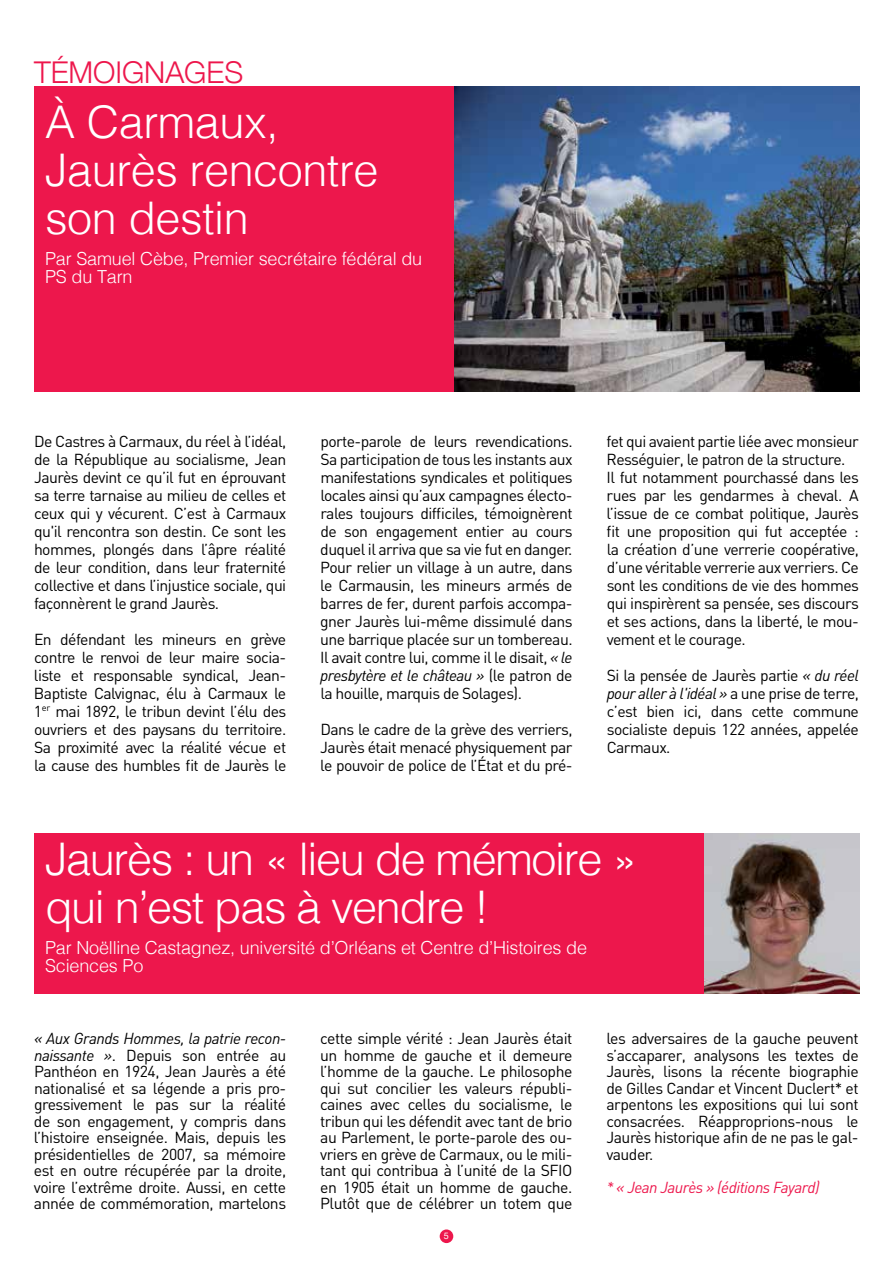
<style>
.page{position:relative;width:893px;height:1263px;background:#fff}
.page>*{position:absolute;margin:0;border:0;box-sizing:border-box;transform-origin:0 0}
.t1{font:300 45px/48px "Helvetica";letter-spacing:-.03em;color:#fff}
.t2{font:300 45px/48px "Helvetica";letter-spacing:-.01em;color:#fff}
.t3{font:300 30px "Helvetica Neue";color:#ed174c}
.t4{font:300 18px/18px "Helvetica";letter-spacing:-.01em;color:#fff}
.t5{font:15.75px/18px "DIN";letter-spacing:-.035em;color:#000;text-align:justify}
.t6{font:italic 15.75px "DIN";letter-spacing:-.03em;color:#ed174c}
.t7{font:9px "Helvetica Neue";color:#fff}
.s1{font-style:italic}
</style>
<div class="page">
<div style="left:440px;top:1229px;width:13px;height:14px;background:#ed174c;border-radius:50%"></div>
<div style="left:34px;top:833px;width:672px;height:161px;background:#ed174c"></div>
<img style="left:705px;top:833px;width:154px;height:161px">
<img style="left:454px;top:87px;width:405px;height:305px">
<div style="left:34px;top:87px;width:420px;height:305px;background:#ed174c"></div>
<h2 class="t3" style="left:34px;top:48px;width:191px">TÉMOIGNAGES</h2>
<h1 class="t2" style="left:45px;top:95px;width:335px">À Carmaux,<br>Jaurès rencontre son destin</h1>
<p class="t4" style="left:45px;top:249px;width:378px">Par Samuel Cèbe, Premier secrétaire fédéral du<br>PS du Tarn</p>
<p class="t5" style="left:34px;top:432px;width:254px">De Castres à Carmaux, du réel à l’idéal, de la République au socialisme, Jean Jaurès devint ce qu’il fut en éprouvant sa terre tarnaise au milieu de celles et ceux qui y vécurent. C’est à Carmaux qu'il rencontra son destin. Ce sont les hommes, plongés dans l’âpre réalité de leur condition, dans leur fraternité collective et dans l’injustice sociale, qui façonnèrent le grand Jaurès.</p>
<p class="t5" style="left:34px;top:630px;width:254px">En défendant les mineurs en grève contre le renvoi de leur maire socia&shy;liste et responsable syndical, Jean-Baptiste Calvignac, élu à Carmaux le 1<sup>er</sup> mai 1892, le tribun devint l’élu des ouvriers et des paysans du territoire.<br>Sa proximité avec la réalité vécue et la cause des humbles fit de Jaurès le</p>
<p class="t5" style="left:320px;top:432px;width:254px">porte-parole de leurs revendications.<br>Sa participation de tous les instants aux manifestations syndicales et politiques locales ainsi qu’aux campagnes électo&shy;rales toujours difficiles, témoignèrent de son engagement entier au cours duquel il arriva que sa vie fut en danger.<br>Pour relier un village à un autre, dans le Carmausin, les mineurs armés de barres de fer, durent parfois accompa&shy;gner Jaurès lui-même dissimulé dans une barrique placée sur un tombereau.<br>Il avait contre lui, comme il le disait, <span class="s1">« le presbytère et le château »</span> (le patron de la houille, marquis de Solages).</p>
<p class="t5" style="left:320px;top:720px;width:254px">Dans le cadre de la grève des verriers, Jaurès était menacé physiquement par le pouvoir de police de l’état et du pré-</p>
<p class="t5" style="left:607px;top:432px;width:254px;text-align:left">fet qui avaient partie liée avec monsieur Rességuier, le patron de la structure.<br>Il fut notamment pourchassé dans les rues par les gendarmes à cheval. A l’issue de ce combat politique, Jaurès fit une proposition qui fut acceptée : la création d’une verrerie coopérative, d’une véritable verrerie aux verriers. Ce sont les conditions de vie des hommes qui inspirèrent sa pensée, ses discours et ses actions, dans la liberté, le mou&shy;vement et le courage.</p>
<p class="t5" style="left:607px;top:666px;width:254px">Si la pensée de Jaurès partie <span class="s1">« du réel pour aller à l'idéal »</span> a une prise de terre, c’est bien ici, dans cette commune socialiste depuis 122 années, appelée Carmaux.</p>
<h1 class="t1" style="left:45px;top:832px;width:594px">Jaurès : un « lieu de mémoire » qui n’est pas à vendre !</h1>
<p class="t4" style="left:45px;top:938px;width:543px">Par Noëlline Castagnez, université d’Orléans et Centre d’Histoires de<br>Sciences Po</p>
<p class="t5" style="left:34px;top:1030px;width:254px;line-height:16.5px"><span class="s1">« Aux Grands Hommes, la patrie recon&shy;naissante »</span>. Depuis son entrée au Panthéon en 1924, Jean Jaurès a été nationalisé et sa légende a pris pro&shy;gressivement le pas sur la réalité de son engagement, y compris dans l’histoire enseignée. Mais, depuis les présidentielles de 2007, sa mémoire est en outre récupérée par la droite, voire l’extrême droite. Aussi, en cette année de commémoration, martelons</p>
<p class="t5" style="left:320px;top:1030px;width:254px;line-height:16.5px">cette simple vérité : Jean Jaurès était un homme de gauche et il demeure l’homme de la gauche. Le philosophe qui sut concilier les valeurs républi&shy;caines avec celles du socialisme, le tribun qui les défendit avec tant de brio au Parlement, le porte-parole des ou&shy;vriers en grève de Carmaux, ou le mili&shy;tant qui contribua à l’unité de la SFIO en 1905 était un homme de gauche.<br>Plutôt que de célébrer un totem que</p>
<p class="t5" style="left:606px;top:1030px;width:254px;line-height:16.5px">les adversaires de la gauche peuvent s’accaparer, analysons les textes de Jaurès, lisons la récente biographie de Gilles Candar et Vincent Duclert* et arpentons les expositions qui lui sont consacrées. Réapproprions-nous le Jaurès historique afin de ne pas le gal&shy;vauder.</p>
<p class="t6" style="left:606px;top:1177px;width:215px">* « Jean Jaurès » (éditions Fayard)</p>
<p class="t7" style="left:444px;top:1229px;width:7px">5</p>
</div>
